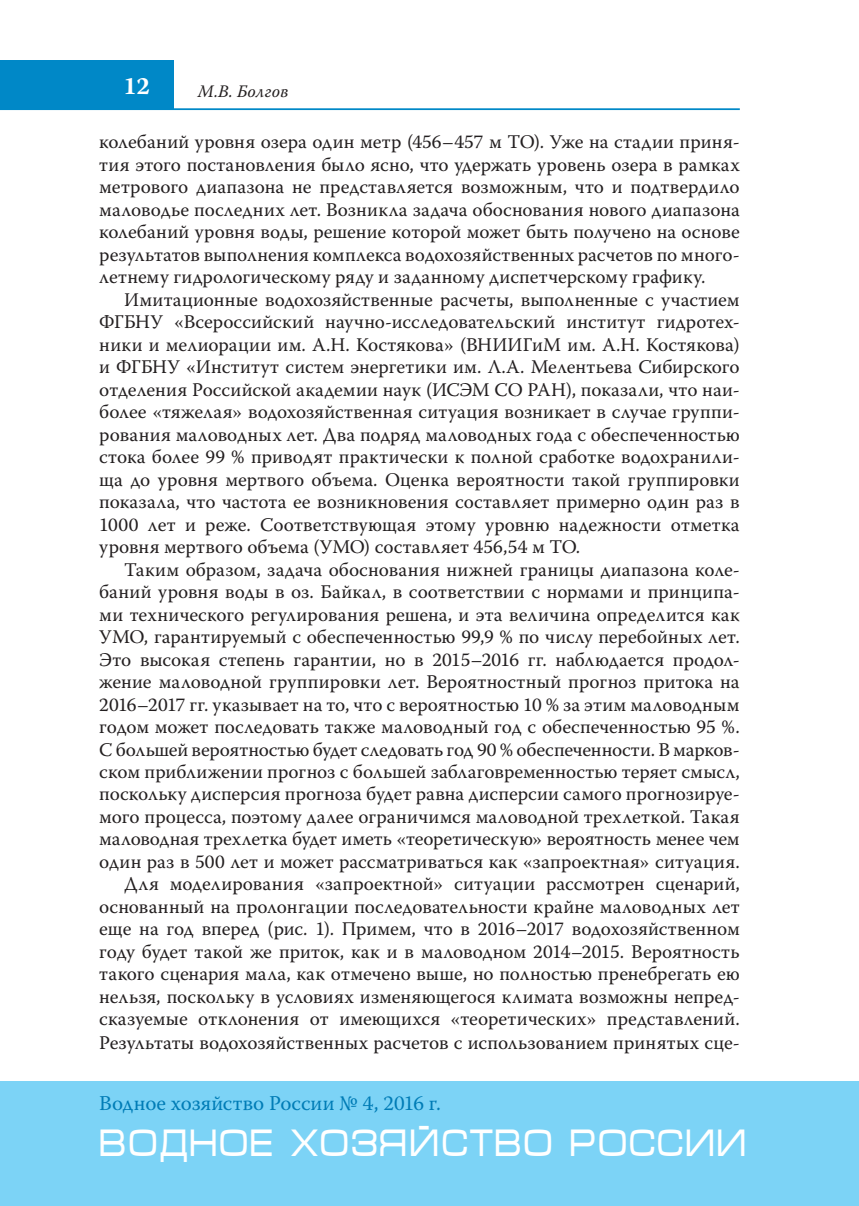
<style>
.page{position:relative;width:859px;height:1206px;background:#fff}
.page>*{position:absolute;margin:0;border:0;box-sizing:border-box;transform-origin:0 0}
.t1{font:38.5px "Micra";color:#fff;scale:.81 1}
.t2{font:700 24.5px "Warnock Pro";color:#fff}
.t3{font:21px "Warnock Pro";color:#007cb6}
.t4{font:19.25px/22.6px "Warnock Pro";color:#231f20;text-align:justify}
.t5{font:italic 17.5px "Warnock Pro";letter-spacing:.005em;color:#231f20}
</style>
<div class="page">
<hr style="left:0;top:108px;width:739px;height:2px;background:#0088c7">
<div style="left:0;top:60px;width:174px;height:50px;background:#0088c7"></div>
<div style="left:0;top:1081px;width:858px;height:124px;background:#7cd3f6"></div>
<p class="t2" style="left:123px;top:71px;width:28px">12</p>
<p class="t5" style="left:198px;top:81px;width:92px">М.В. Болгов</p>
<p class="t4" style="left:99px;top:130px;width:641px">колебаний уровня озера один метр (456–457 м ТО). Уже на стадии приня&shy;тия этого постановления было ясно, что удержать уровень озера в рамках метрового диапазона не представляется возможным, что и подтвердило маловодье последних лет. Возникла задача обоснования нового диапазона колебаний уровня воды, решение которой может быть получено на основе результатов выполнения комплекса водохозяйственных расчетов по много&shy;летнему гидрологическому ряду и заданному диспетчерскому графику.</p>
<p class="t4" style="left:99px;top:288px;width:641px;text-indent:25px">Имитационные водохозяйственные расчеты, выполненные с участием ФГБНУ «Всероссийский научно-исследовательский институт гидротех&shy;ники и мелиорации им. А.Н. Костякова» (ВНИИГиМ им. А.Н. Костякова) и ФГБНУ «Институт систем энергетики им. Л.А. Мелентьева Сибирского отделения Российской академии наук (ИСЭМ СО РАН), показали, что наи&shy;более «тяжелая» водохозяйственная ситуация возникает в случае группи&shy;рования маловодных лет. Два подряд маловодных года с обеспеченностью стока более 99 % приводят практически к полной сработке водохранили&shy;ща до уровня мертвого объема. Оценка вероятности такой группировки показала, что частота ее возникновения составляет примерно один раз в 1000 лет и реже. Соответствующая этому уровню надежности отметка уровня мертвого объема (УМО) составляет 456,54 м ТО.</p>
<p class="t4" style="left:99px;top:557px;width:642px;text-align:right">Таким образом, задача обоснования нижней границы диапазона коле&shy;баний уровня воды в оз. Байкал, в соответствии с нормами и принципа&shy;ми технического регулирования решена, и эта величина определится как УМО, гарантируемый с обеспеченностью 99,9 % по числу перебойных лет.<br>Это высокая степень гарантии, но в 2015–2016 гг. наблюдается продол&shy;жение маловодной группировки лет. Вероятностный прогноз притока на 2016–2017 гг. указывает на то, что с вероятностью 10 % за этим маловодным годом может последовать также маловодный год с обеспеченностью 95 %.<br>С большей вероятностью будет следовать год 90 % обеспеченности. В марков&shy;ском приближении прогноз с большей заблаговременностью теряет смысл, поскольку дисперсия прогноза будет равна дисперсии самого прогнозируе&shy;мого процесса, поэтому далее ограничимся маловодной трехлеткой. Такая маловодная трехлетка будет иметь «теоретическую» вероятность менее чем один раз в 500 лет и может рассматриваться как «запроектная» ситуация.<br>Для моделирования «запроектной» ситуации рассмотрен сценарий, основанный на пролонгации последовательности крайне маловодных лет еще на год вперед (рис. 1). Примем, что в 2016–2017 водохозяйственном году будет такой же приток, как и в маловодном 2014–2015. Вероятность такого сценария мала, как отмечено выше, но полностью пренебрегать ею нельзя, поскольку в условиях изменяющегося климата возможны непред&shy;сказуемые отклонения от имеющихся «теоретических» представлений.<br>Результаты водохозяйственных расчетов с использованием принятых сце-</p>
<p class="t3" style="left:99px;top:1090px;width:343px">Водное хозяйство России № 4, 2016 г.</p>
<h1 class="t1" style="left:99px;top:1122px;width:801px">ВОДНОЕ ХОЗЯЙСТВО РОССИИ</h1>
</div>
